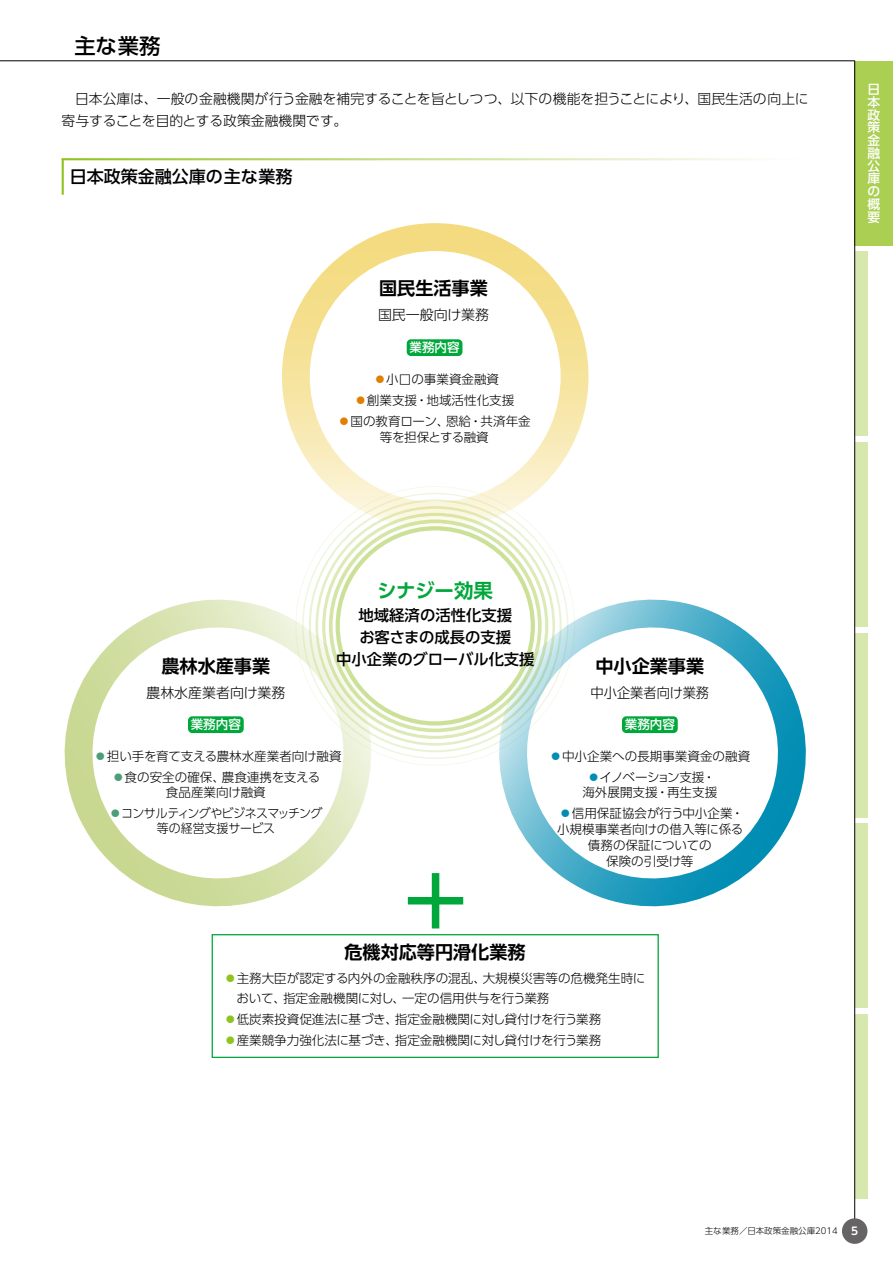
<style>
.page{position:relative;width:893px;height:1263px;background:#fff}
.page>*{position:absolute;margin:0;border:0;box-sizing:border-box;transform-origin:0 0}
.t1{font:500 21.3px "UD Shin Go Pro";color:#000}
.t2{font:700 19.5px "UD Shin Go Pro De";color:#00a73b}
.t3{font:700 18.15px "UD Shin Go Pro De";color:#000}
.t4{font:500 16.95px "UD Shin Go Pro";color:#000}
.t5{font:500 15.3px/22.4px "UD Shin Go Pro";color:#000;text-align:center}
.t6{font:300 13.95px "UD Shin Go Pro";color:#000}
.t7{font:300 13.95px "UD Shin Go Pro";color:#000;scale:.95 1}
.t8{font:300 13.8px/22.4px "UD Shin Go Pro";color:#000}
.t9{font:500 12.75px/12.8px "UD Shin Go Pro";color:#fff;text-align:justify}
.t10{font:300 12.6px/15.3px "UD Shin Go Pro";color:#000;text-align:center}
.t11{font:300 12.6px/15.3px "UD Shin Go Pro";letter-spacing:-.04em;color:#000;text-align:center;scale:.95 1}
.t12{font:500 12.6px "UD Shin Go Pro";color:#fff}
.t13{font:700 10.65px "UD Shin Go Pro De";color:#fff}
.t14{font:300 8.55px "UD Shin Go Pro";color:#000}
.s1{color:#e07f00}
.s2{color:#4e9d7a}
.s3{color:#008db4}
.s4{color:#8fc31f}
</style>
<div class="page">
<div style="left:855px;top:251px;width:12px;height:185px;background:#d7e8af"></div>
<div style="left:855px;top:442px;width:12px;height:185px;background:#d7e8af"></div>
<div style="left:855px;top:633px;width:12px;height:185px;background:#d7e8af"></div>
<div style="left:855px;top:823px;width:12px;height:185px;background:#d7e8af"></div>
<div style="left:855px;top:1014px;width:12px;height:185px;background:#d7e8af"></div>
<div style="left:855px;top:61px;width:38px;height:185px;background:#aacf52"></div>
<hr style="left:0;top:61px;width:855px;height:1px;background:#000">
<hr style="left:854px;top:61px;width:1px;height:1170px;background:#000">
<hr style="left:62px;top:159px;width:2px;height:36px;background:#8fc31f">
<div style="left:212px;top:934px;width:447px;height:124px;border:1px solid #00a73b"></div>
<svg style="left:408px;top:873px;width:55px;height:55px"></svg>
<svg style="left:499px;top:600px;width:307px;height:306px"></svg>
<div style="left:622px;top:716px;width:56px;height:17px;background:#00a73b;border-radius:4px"></div>
<svg style="left:282px;top:223px;width:306px;height:307px"></svg>
<svg style="left:65px;top:600px;width:306px;height:306px"></svg>
<div style="left:188px;top:716px;width:56px;height:17px;background:#00a73b;border-radius:4px"></div>
<div style="left:842px;top:1218px;width:25px;height:26px;background:#666464;border-radius:50%"></div>
<h1 class="t1" style="left:74px;top:28px;width:87px">主な業務</h1>
<p class="t8" style="left:62px;top:87px;width:748px">　日本公庫は、一般の金融機関が行う金融を補完することを旨としつつ、以下の機能を担うことにより、国民生活の向上に寄与することを目的とする政策金融機関です。</p>
<h3 class="t4" style="left:70px;top:163px;width:224px">日本政策金融公庫の主な業務</h3>
<h3 class="t3" style="left:379px;top:273px;width:110px">国民生活事業</h3>
<p class="t6" style="left:378px;top:303px;width:112px">国民一般向け業務</p>
<p class="t12" style="left:409px;top:337px;width:52px">業務内容</p>
<p class="t10" style="left:374px;top:371px;width:127px"><span class="s1">●</span>小口の事業資金融資</p>
<p class="t10" style="left:354px;top:392px;width:161px"><span class="s1">●</span>創業支援・地域活性化支援</p>
<p class="t10" style="left:338px;top:413px;width:194px"><span class="s1">●</span>国の教育ローン、恩給・共済年金等を担保とする融資</p>
<h2 class="t2" style="left:377px;top:575px;width:117px">シナジー効果</h2>
<p class="t5" style="left:336px;top:603px;width:200px">地域経済の活性化支援<br>お客さまの成長の支援<br>中小企業のグローバル化支援</p>
<h3 class="t3" style="left:162px;top:651px;width:110px">農林水産事業</h3>
<p class="t6" style="left:146px;top:681px;width:140px">農林水産業者向け業務</p>
<p class="t12" style="left:191px;top:714px;width:52px">業務内容</p>
<p class="t10" style="left:94px;top:748px;width:249px"><span class="s2">●</span>担い手を育て支える農林水産業者向け融資</p>
<p class="t10" style="left:112px;top:769px;width:210px"><span class="s2">●</span>食の安全の確保、農食連携を支える食品産業向け融資</p>
<p class="t11" style="left:109px;top:805px;width:226px"><span class="s2">●</span>コンサルティングやビジネスマッチング等の経営支援サービス</p>
<h3 class="t3" style="left:595px;top:651px;width:110px">中小企業事業</h3>
<p class="t7" style="left:590px;top:681px;width:126px">中小企業者向け業務</p>
<p class="t12" style="left:625px;top:714px;width:52px">業務内容</p>
<p class="t10" style="left:549px;top:748px;width:202px"><span class="s3">●</span>中小企業への長期事業資金の融資</p>
<p class="t10" style="left:582px;top:769px;width:136px"><span class="s3">●</span>イノベーション支援・海外展開支援・再生支援</p>
<p class="t10" style="left:557px;top:805px;width:188px;line-height:16px"><span class="s3">●</span>信用保証協会が行う中小企業・小規模事業者向けの借入等に係る債務の保証についての<br>保険の引受け等</p>
<h3 class="t3" style="left:344px;top:937px;width:183px">危機対応等円滑化業務</h3>
<p class="t10" style="left:224px;top:967px;width:423px;line-height:20.9px;text-align:left"><span class="s4">●</span>主務大臣が認定する内外の金融秩序の混乱、大規模災害等の危機発生時に　おいて、指定金融機関に対し、一定の信用供与を行う業務</p>
<p class="t10" style="left:224px;top:1011px;width:379px"><span class="s4">●</span>低炭素投資促進法に基づき、指定金融機関に対し貸付けを行う業務</p>
<p class="t10" style="left:224px;top:1032px;width:379px"><span class="s4">●</span>産業競争力強化法に基づき、指定金融機関に対し貸付けを行う業務</p>
<p class="t9" style="left:867px;top:82px;width:14px">日本政策金融公庫の概要</p>
<p class="t14" style="left:705px;top:1224px;width:134px">主な業務／日本政策金融公庫2014</p>
<p class="t13" style="left:851px;top:1222px;width:9px">5</p>
</div>
